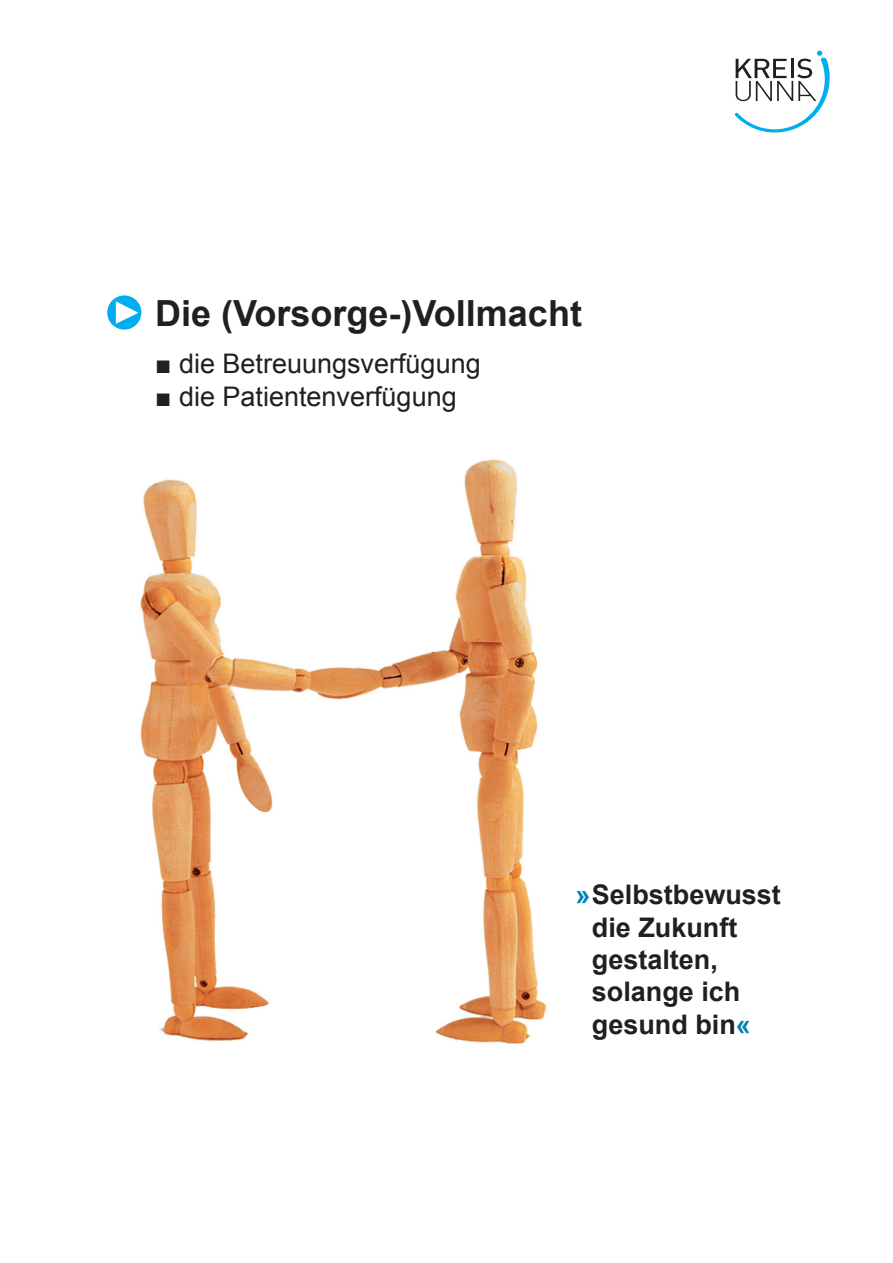
<style>
.page{position:relative;width:893px;height:1263px;background:#fff}
.page>*{position:absolute;margin:0;border:0;box-sizing:border-box;transform-origin:0 0}
.t1{font:700 36px "Arial";color:#231f20}
.t2{font:700 27px/32.4px "Arial";color:#231f20}
.t3{font:27px "Arial";color:#231f20}
.s1{color:#0083b6}
</style>
<div class="page">
<img style="left:140px;top:459px;width:407px;height:585px">
<svg style="left:735px;top:51px;width:95px;height:81px"></svg>
<svg style="left:107px;top:295px;width:34px;height:35px"></svg>
<h1 class="t1" style="left:155px;top:290px;width:428px">Die (Vorsorge-)Vollmacht</h1>
<p class="t3" style="left:155px;top:346px;width:327px">■ die Betreuungsverfügung</p>
<p class="t3" style="left:155px;top:379px;width:303px">■ die Patientenverfügung</p>
<p class="t2" style="left:592px;top:879px;width:191px;text-indent:-16px"><span class="s1">»</span>Selbstbewusst die Zukunft gestalten, solange ich gesund bin<span class="s1">«</span></p>
</div>
